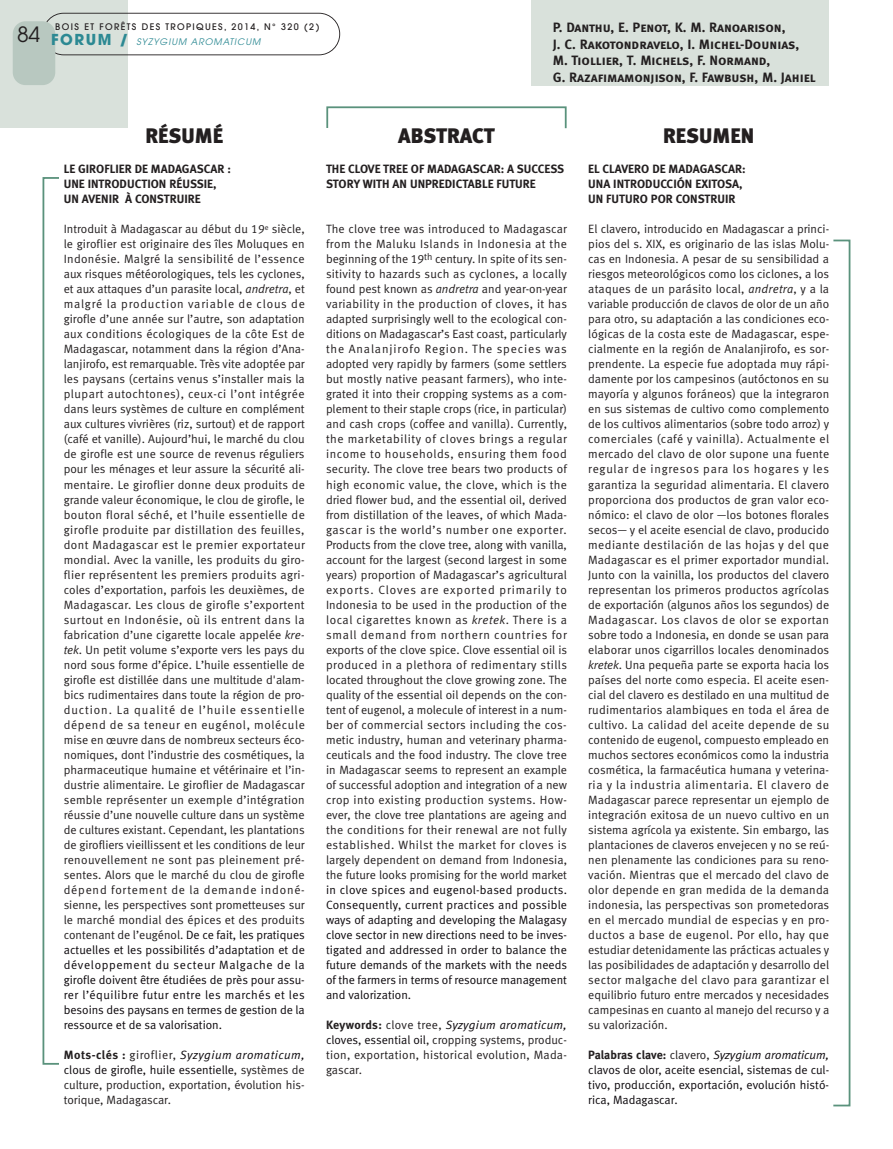
<style>
.page{position:relative;width:893px;height:1149px;background:#fff}
.page>*{position:absolute;margin:0;border:0;box-sizing:border-box;transform-origin:0 0}
.t1{font:21px "Meta Black LF";color:#231f20}
.t2{font:21px "Avant Garde";color:#231f20}
.t3{font:13.5px/16.5px "Meta Bold LF Caps";color:#231f20}
.t4{font:12px/15px "Meta Normal LF";color:#231f20;text-align:justify}
.t5{font:12px/15px "Meta Normal LF";color:#0c080c;text-align:justify}
.t6{font:12px/15px "Meta Bold LF";color:#231f20}
.t7{font:500 9px/15.3px "Avant Garde";letter-spacing:.15em;color:#231f20}
.s1{font-weight:700;font-size:15px;color:#2c8993}
.s2{font-weight:400;font-style:italic;color:#2c8993}
.s3{font-style:italic}
.s4{color:#0c080c}
.s5{font-family:"Meta Bold LF"}
.s6{font-style:italic;color:#0c080c}
.s7{font-family:"Meta Bold LF";color:#231f20}
.s8{color:#231f20}
</style>
<div class="page">
<div style="left:531px;top:0;width:298px;height:85px;background:#d9e1db"></div>
<div style="left:0;top:0;width:128px;height:128px;background:#d9e1db"></div>
<svg style="left:46px;top:13px;width:294px;height:42px"></svg>
<div style="left:13px;top:21px;width:42px;height:64px;background:#b8c8c0;border-radius:13px"></div>
<h1 class="t2" style="left:17px;top:22px;width:25px">84</h1>
<p class="t7" style="left:51px;top:19px;width:270px;text-indent:4px">BOIS ET FORÊTS DES TROPIQUES, 2014, N° 320 (2)<br><span class="s1">FORUM /</span> <span class="s2">SYZYGIUM AROMATICUM</span></p>
<p class="t3" style="left:553px;top:19px;width:264px">P. Danthu, E. Penot, K. M. Ranoarison,<br>J. C. Rakotondravelo, I. Michel-Dounias, M. Tiollier, T. Michels, F. Normand,<br>G. Razafimamonjison, F. Fawbush, M. Jahiel</p>
<h1 class="t1" style="left:145px;top:123px;width:79px">RÉSUMÉ</h1>
<p class="t6" style="left:64px;top:161px;width:169px">LE GIROFLIER DE MADAGASCAR :<br>UNE INTRODUCTION RÉUSSIE,<br>UN AVENIR À CONSTRUIRE</p>
<p class="t4" style="left:64px;top:223px;width:243px">Introduit à Madagascar au début du 19<sup>e</sup> siècle, le giroflier est originaire des îles Moluques en Indonésie. Malgré la sensibilité de l’essence aux risques météorologiques, tels les cyclones, et aux attaques d’un parasite local, <span class="s3">andretra</span>, et malgré la production variable de clous de girofle d’une année sur l’autre, son adaptation aux conditions écologiques de la côte Est de Madagascar, notamment dans la région d’Ana&shy;lanjirofo, est remarquable. Très vite adoptée par les paysans (certains venus s’installer mais la plupart autochtones), ceux-ci l’ont intégrée dans leurs systèmes de culture en complément aux cultures vivrières (riz, surtout) et de rapport (café et vanille). Aujourd’hui, le marché du clou de girofle est une source de revenus réguliers pour les ménages et leur assure la sécurité ali&shy;mentaire. Le giroflier donne deux produits de grande valeur économique, le clou de girofle, le bouton floral séché, et l’huile essentielle de girofle produite par distillation des feuilles, dont Madagascar est le premier exportateur mondial. Avec la vanille, les produits du giro&shy;flier représentent les premiers produits agri&shy;coles d’exportation, parfois les deuxièmes, de Madagascar. Les clous de girofle s’exportent surtout en Indonésie, où ils entrent dans la fabrication d’une cigarette locale appelée <span class="s3">kre&shy;tek</span>. Un petit volume s’exporte vers les pays du nord sous forme d’épice. L’huile essentielle de girofle est distillée dans une multitude d'alam&shy;bics rudimentaires dans toute la région de pro&shy;duction. La qualité de l’huile essentielle dépend de sa teneur en eugénol, molécule mise en œuvre dans de nombreux secteurs éco&shy;nomiques, dont l’industrie des cosmétiques, la pharmaceutique humaine et vétérinaire et l’in&shy;dustrie alimentaire. Le giroflier de Madagascar semble représenter un exemple d’intégration réussie d’une nouvelle culture dans un système de cultures existant. Cependant, les plantations de girofliers vieillissent et les conditions de leur renouvellement ne sont pas pleinement pré&shy;sentes. Alors que le marché du clou de girofle dépend fortement de la demande indoné&shy;sienne, les perspectives sont prometteuses sur le marché mondial des épices et des produits contenant de l’eugénol. <span class="s4">De ce fait, les pratiques actuelles et les possibilités d’adaptation et de développement du secteur Malgache de la girofle doivent être étudiées de près pour assu&shy;rer l’équilibre futur entre les marchés et les besoins des paysans en termes de gestion de la ressource et de sa valorisation.</span></p>
<p class="t4" style="left:64px;top:1048px;width:242px"><span class="s5">Mots-clés :</span> giroflier, <span class="s6">Syzygium aromaticum, </span><span class="s4">clous de girofle, huile essentielle</span>, systèmes de culture, production, exportation, évolution his&shy;torique, Madagascar.</p>
<h1 class="t1" style="left:398px;top:123px;width:98px">ABSTRACT</h1>
<p class="t6" style="left:326px;top:161px;width:240px">THE CLOVE TREE OF MADAGASCAR: A SUCCESS<br>STORY WITH AN UNPREDICTABLE FUTURE</p>
<p class="t4" style="left:326px;top:223px;width:243px">The clove tree was introduced to Madagascar from the Maluku Islands in Indonesia at the beginning of the 19<sup>th</sup> century. In spite of its sen&shy;sitivity to hazards such as cyclones, a locally found pest known as <span class="s3">andretra</span> and year-on-year variability in the production of cloves, it has adapted surprisingly well to the ecological con&shy;ditions on Madagascar’s East coast, particularly the Analanjirofo Region. The species was adopted very rapidly by farmers (some settlers but mostly native peasant farmers), who inte&shy;grated it into their cropping systems as a com&shy;plement to their staple crops (rice, in particular) and cash crops (coffee and vanilla). Currently, the marketability of cloves brings a regular income to households, ensuring them food security. The clove tree bears two products of high economic value, the clove, which is the dried flower bud, and the essential oil, derived from distillation of the leaves, of which Mada&shy;gascar is the world’s number one exporter.<br>Products from the clove tree, along with vanilla, account for the largest (second largest in some years) proportion of Madagascar’s agricultural exports. Cloves are exported primarily to Indonesia to be used in the production of the local cigarettes known as <span class="s3">kretek</span>. There is a small demand from northern countries for exports of the clove spice. Clove essential oil is produced in a plethora of redimentary stills located throughout the clove growing zone. The quality of the essential oil depends on the con&shy;tent of eugenol, a molecule of interest in a num&shy;ber of commercial sectors including the cos&shy;metic industry, human and veterinary pharma&shy;ceuticals and the food industry. The clove tree in Madagascar seems to represent an example of successful adoption and integration of a new crop into existing production systems. How&shy;ever, the clove tree plantations are ageing and the conditions for their renewal are not fully established. Whilst the market for cloves is largely dependent on demand from Indonesia, the future looks promising for the world market</p>
<p class="t5" style="left:326px;top:883px;width:243px">in clove spices and eugenol-based products.<br>Consequently, current practices and possible ways of adapting and developing the Malagasy clove sector in new directions need to be inves&shy;tigated and addressed in order to balance the future demands of the markets with the needs of the farmers in terms of resource management and valorization.</p>
<p class="t4" style="left:326px;top:1018px;width:242px"><span class="s5">Keywords:</span> clove tree, <span class="s6">Syzygium aromaticum, </span><span class="s4">cloves, essential oil</span>, cropping systems, produc&shy;tion, exportation, historical evolution, Mada&shy;gascar.</p>
<h1 class="t1" style="left:663px;top:123px;width:93px">RESUMEN</h1>
<p class="t6" style="left:588px;top:161px;width:159px">EL CLAVERO DE MADAGASCAR:<br>UNA INTRODUCCIÓN EXITOSA,<br>UN FUTURO POR CONSTRUIR</p>
<p class="t4" style="left:588px;top:223px;width:243px">El clavero, introducido en Madagascar a princi&shy;pios del s. XIX, es originario de las islas Molu&shy;cas en Indonesia. A pesar de su sensibilidad a riesgos meteorológicos como los ciclones, a los ataques de un parásito local, <span class="s3">andretra</span>, y a la variable producción de clavos de olor de un año para otro, su adaptación a las condiciones eco&shy;lógicas de la costa este de Madagascar, espe&shy;cialmente en la región de Analanjirofo, es sor&shy;prendente. La especie fue adoptada muy rápi&shy;damente por los campesinos (autóctonos en su mayoría y algunos foráneos) que la integraron en sus sistemas de cultivo como complemento de los cultivos alimentarios (sobre todo arroz) y comerciales (café y vainilla). Actualmente el mercado del clavo de olor supone una fuente regular de ingresos para los hogares y les garantiza la seguridad alimentaria. El clavero proporciona dos productos de gran valor eco&shy;nómico: el clavo de olor —los botones florales secos— y el aceite esencial de clavo, producido mediante destilación de las hojas y del que Madagascar es el primer exportador mundial.<br>Junto con la vainilla, los productos del clavero representan los primeros productos agrícolas de exportación (algunos años los segundos) de Madagascar. Los clavos de olor se exportan sobre todo a Indonesia, en donde se usan para elaborar unos cigarrillos locales denominados <span class="s3">kretek</span>. Una pequeña parte se exporta hacia los países del norte como especia. El aceite esen&shy;cial del clavero es destilado en una multitud de rudimentarios alambiques en toda el área de cultivo. La calidad del aceite depende de su contenido de eugenol, compuesto empleado en muchos sectores económicos como la industria cosmética, la farmacéutica humana y veterina&shy;ria y la industria alimentaria. El clavero de Madagascar parece representar un ejemplo de integración exitosa de un nuevo cultivo en un sistema agrícola ya existente. Sin embargo, las plantaciones de claveros envejecen y no se reú&shy;nen plenamente las condiciones para su reno&shy;vación. Mientras que el mercado del clavo de olor depende en gran medida de la demanda indonesia, las perspectivas son prometedoras en el mercado mundial de especias y en pro&shy;ductos a base de eugenol. Por ello, hay que estudiar detenidamente las prácticas actuales y las posibilidades de adaptación y desarrollo del sector malgache del clavo para garantizar el equilibrio futuro entre mercados y necesidades campesinas en cuanto al manejo del recurso y a su valorización.</p>
<p class="t5" style="left:588px;top:1048px;width:242px"><span class="s7">Palabras clave:</span> <span class="s8">clavero,</span> <span class="s3">Syzygium aromaticum, </span>clavos de olor, aceite esencial, sistemas de cul&shy;tivo, producción, exportación, evolución histó&shy;rica, Madagascar.</p>
</div>
